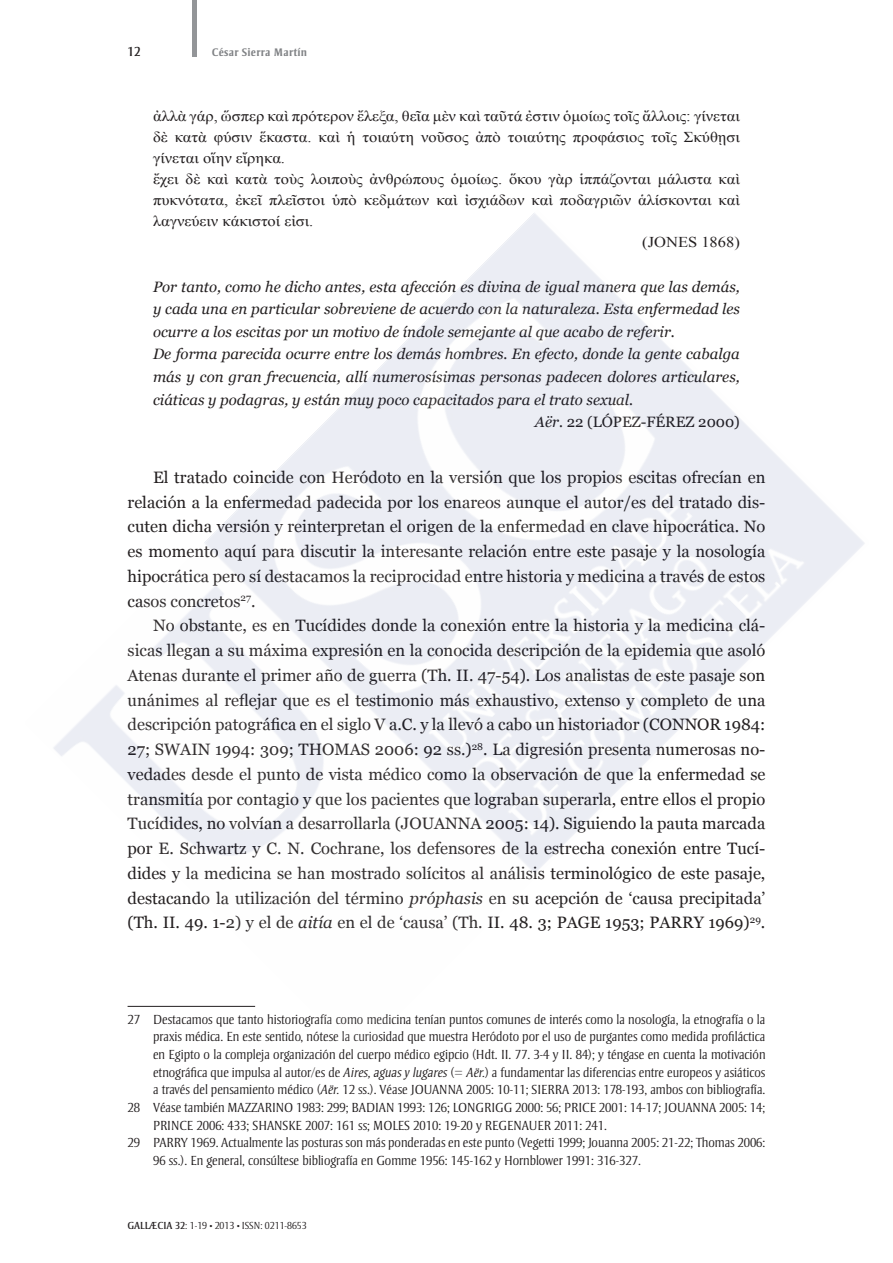
<style>
.page{position:relative;width:893px;height:1263px;background:#fff}
.page>*{position:absolute;margin:0;border:0;box-sizing:border-box;transform-origin:0 0}
.t1{font:16.5px/24.8px "Georgia";color:#231f20;text-align:justify}
.t2{font:italic 15px "Georgia";color:#231f20}
.t3{font:15px "Times New Roman";color:#231f20;scale:1.1 1}
.t4{font:15px "Georgia";color:#231f20}
.t5{font:300 13.5px/17.7px "Strayhorn";color:#231f20}
.t6{font:13.5px "Strayhorn";color:#231f20}
.t7{font:700 11.25px "Strayhorn";letter-spacing:.025em;color:#808285}
.t8{font:300 10.5px "Strayhorn";color:#231f20}
.s1{font-style:italic}
.s2{font-weight:400}
.s3{font-size:9px}
</style>
<div class="page">
<hr style="left:192px;top:0;width:4px;height:56px;background:#939598">
<img style="left:54px;top:213px;width:811px;height:794px">
<p class="t6" style="left:128px;top:44px;width:15px">12</p>
<p class="t7" style="left:212px;top:45px;width:97px">César Sierra Martín</p>
<p class="t3" style="left:153px;top:106px;width:535px">ἀλλὰ γάρ, ὥσπερ καὶ πρότερον ἔλεξα, θεῖα μὲν καὶ ταῦτά ἐστιν ὁμοίως τοῖς ἄλλοις: γίνεται</p>
<p class="t3" style="left:153px;top:127px;width:535px">δὲ κατὰ φύσιν ἕκαστα. καὶ ἡ τοιαύτη νοῦσος ἀπὸ τοιαύτης προφάσιος τοῖς Σκύθῃσι</p>
<p class="t3" style="left:153px;top:148px;width:122px">γίνεται οἵην εἴρηκα.</p>
<p class="t3" style="left:153px;top:169px;width:535px">ἔχει δὲ καὶ κατὰ τοὺς λοιποὺς ἀνθρώπους ὁμοίως. ὅκου γὰρ ἱππάζονται μάλιστα καὶ</p>
<p class="t3" style="left:153px;top:190px;width:535px">πυκνότατα, ἐκεῖ πλεῖστοι ὑπὸ κεδμάτων καὶ ἰσχιάδων καὶ ποδαγριῶν ἁλίσκονται καὶ</p>
<p class="t3" style="left:153px;top:211px;width:147px">λαγνεύειν κάκιστοί εἰσι.</p>
<p class="t3" style="left:642px;top:232px;width:90px">(JONES 1868)</p>
<p class="t2" style="left:153px;top:277px;width:588px">Por tanto, como he dicho antes, esta afección es divina de igual manera que las demás,</p>
<p class="t2" style="left:153px;top:300px;width:588px">y cada una en particular sobreviene de acuerdo con la naturaleza. Esta enfermedad les</p>
<p class="t2" style="left:153px;top:322px;width:523px">ocurre a los escitas por un motivo de índole semejante al que acabo de referir.</p>
<p class="t2" style="left:153px;top:345px;width:588px">De forma parecida ocurre entre los demás hombres. En efecto, donde la gente cabalga</p>
<p class="t2" style="left:153px;top:367px;width:588px">más y con gran frecuencia, allí numerosísimas personas padecen dolores articulares,</p>
<p class="t2" style="left:153px;top:390px;width:482px">ciáticas y podagras, y están muy poco capacitados para el trato sexual.</p>
<p class="t4" style="left:535px;top:413px;width:206px"><span class="s1">Aër.</span> 22 (LÓPEZ-FÉREZ 2000)</p>
<p class="t1" style="left:128px;top:465px;width:639px;text-indent:26px">El tratado coincide con Heródoto en la versión que los propios escitas ofrecían en relación a la enfermedad padecida por los enareos aunque el autor/es del tratado dis&shy;cuten dicha versión y reinterpretan el origen de la enfermedad en clave hipocrática. No es momento aquí para discutir la interesante relación entre este pasaje y la nosología hipocrática pero sí destacamos la reciprocidad entre historia y medicina a través de estos casos concretos<sup>27</sup>.</p>
<p class="t1" style="left:128px;top:614px;width:639px;text-indent:26px">No obstante, es en Tucídides donde la conexión entre la historia y la medicina clá&shy;sicas llegan a su máxima expresión en la conocida descripción de la epidemia que asoló Atenas durante el primer año de guerra (Th. II. 47-54). Los analistas de este pasaje son unánimes al reflejar que es el testimonio más exhaustivo, extenso y completo de una descripción patográfica en el siglo V a.C. y la llevó a cabo un historiador (CONNOR 1984:<br>27; SWAIN 1994: 309; THOMAS 2006: 92 ss.)<sup>28</sup>. La digresión presenta numerosas no&shy;vedades desde el punto de vista médico como la observación de que la enfermedad se transmitía por contagio y que los pacientes que lograban superarla, entre ellos el propio Tucídides, no volvían a desarrollarla (JOUANNA 2005: 14). Siguiendo la pauta marcada por E. Schwartz y C. N. Cochrane, los defensores de la estrecha conexión entre Tucí&shy;dides y la medicina se han mostrado solícitos al análisis terminológico de este pasaje, destacando la utilización del término <span class="s1">próphasis</span> en su acepción de ‘causa precipitada’ (Th. II. 49. 1-2) y el de <span class="s1">aitía</span> en el de ‘causa’ (Th. II. 48. 3; PAGE 1953; PARRY 1969)<sup>29</sup>.</p>
<p class="t5" style="left:153px;top:1010px;width:614px;text-align:justify;text-indent:-26px">27 Destacamos que tanto historiografía como medicina tenían puntos comunes de interés como la nosología, la etnografía o la praxis médica. En este sentido, nótese la curiosidad que muestra Heródoto por el uso de purgantes como medida profiláctica en Egipto o la compleja organización del cuerpo médico egipcio (Hdt. II. 77. 3-4 y II. 84); y téngase en cuenta la motivación etnográfica que impulsa al autor/es de <span class="s1">Aires, aguas y lugares</span> (= <span class="s1">Aër.</span>) a fundamentar las diferencias entre europeos y asiáticos a través del pensamiento médico (<span class="s1">Aër.</span> 12 ss.). Véase JOUANNA</p>
<p class="t5" style="left:466px;top:1081px;width:301px">2005: 10-11; SIERRA 2013: 178-193, ambos con bibliografía.</p>
<p class="t5" style="left:128px;top:1099px;width:109px">28 Véase también MAZZA</p>
<p class="t5" style="left:265px;top:1099px;width:408px">RINO 1983: 299; BADIAN 1993: 126; LON GRIGG 2000: 56; PRICE 2001: 14-17; JOUANNA</p>
<p class="t5" style="left:719px;top:1099px;width:48px">2005: 14;</p>
<p class="t5" style="left:128px;top:1116px;width:481px;text-indent:26px">PRINCE 2006: 433; SHANSKE 2007: 161 ss; MO LES 2010: 19-20 y REGENAU ER 2011: 241.<br>29 Parry</p>
<p class="t5" style="left:153px;top:1134px;width:614px;text-indent:37px">1969. Actualmente las posturas son más ponderadas en este punto (Vegetti 1999; Jouanna 2005: 21-22; Thomas 2006:<br>96 ss.). En general, consúltese bibliografía en Gomme 1956: 145-162 y Hornblower 1991: 316-327.</p>
<p class="t8" style="left:128px;top:1219px;width:181px"><span class="s2">GALLÆCIA 32</span>: 1-19 <span class="s3">•</span> 2013 <span class="s3">•</span> ISSN: 0211-8653</p>
</div>
